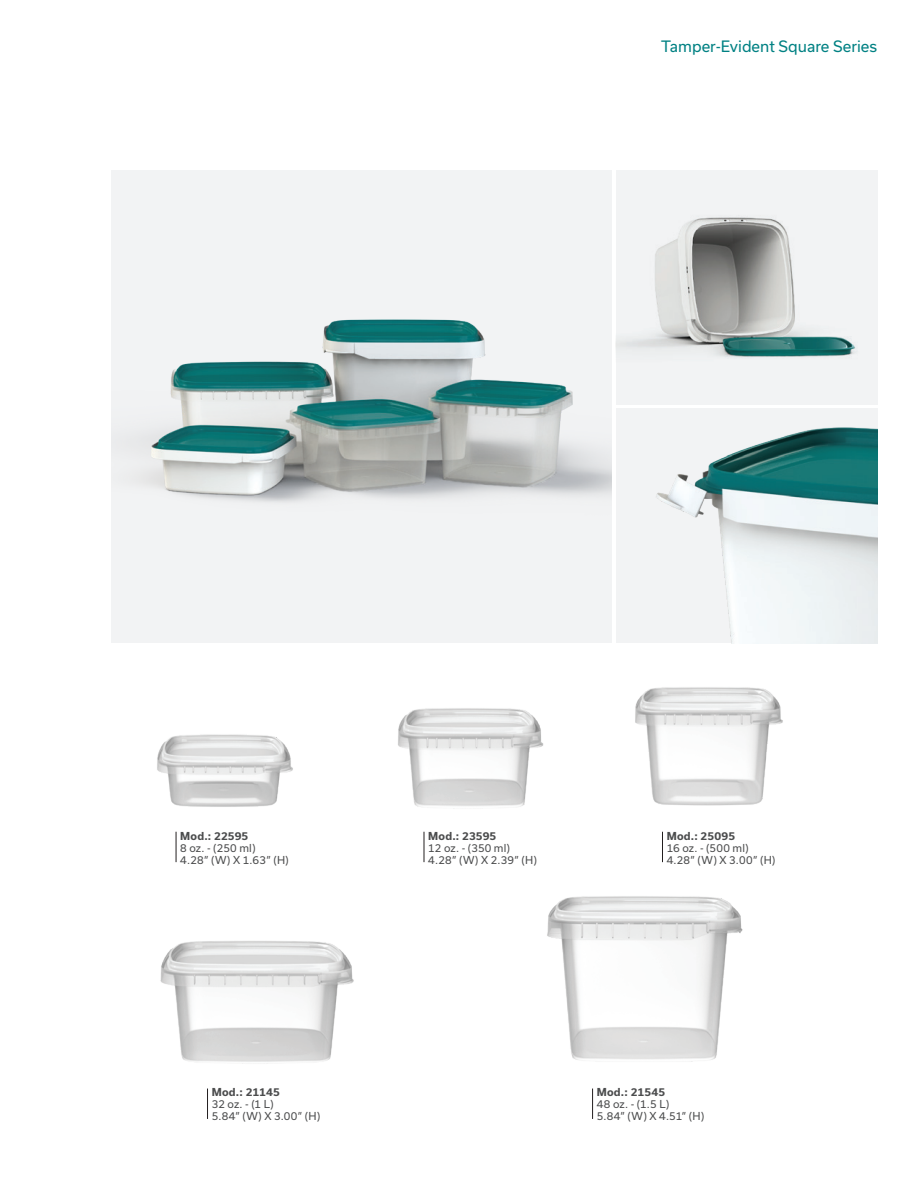
<style>
.page{position:relative;width:918px;height:1188px;background:#fff}
.page>*{position:absolute;margin:0;border:0;box-sizing:border-box;transform-origin:0 0}
.t1{font:15px "Usual";color:#008183}
.t2{font:10.5px/12px "Usual";letter-spacing:.01em;color:#4b4c4d}
.t3{font:700 10.5px "Usual";letter-spacing:.015em;color:#4b4c4d}
</style>
<div class="page">
<div style="left:112px;top:170px;width:500px;height:473px;background:#f2f3f4"></div>
<img style="left:160px;top:941px;width:194px;height:123px">
<img style="left:547px;top:896px;width:196px;height:166px">
<img style="left:635px;top:687px;width:148px;height:119px">
<img style="left:398px;top:708px;width:146px;height:101px">
<img style="left:157px;top:734px;width:136px;height:73px">
<img style="left:135px;top:319px;width:477px;height:183px">
<img style="left:616px;top:409px;width:262px;height:234px">
<div style="left:616px;top:170px;width:262px;height:234px;background:#f2f3f4"></div>
<img style="left:616px;top:217px;width:240px;height:141px">
<hr style="left:207px;top:1089px;width:1px;height:30px;background:#231f20">
<hr style="left:592px;top:1089px;width:1px;height:30px;background:#231f20">
<hr style="left:176px;top:832px;width:1px;height:30px;background:#231f20">
<hr style="left:424px;top:832px;width:1px;height:30px;background:#231f20">
<hr style="left:662px;top:832px;width:1px;height:30px;background:#231f20">
<h1 class="t1" style="left:661px;top:37px;width:217px">Tamper-Evident Square Series</h1>
<p class="t3" style="left:180px;top:830px;width:70px">Mod.: 22595</p>
<p class="t2" style="left:180px;top:842px;width:110px">8 oz. - (250 ml)<br>4.28” (W) X 1.63” (H)</p>
<p class="t3" style="left:212px;top:1086px;width:70px">Mod.: 21145</p>
<p class="t2" style="left:212px;top:1098px;width:110px">32 oz. - (1 L)<br>5.84” (W) X 3.00” (H)</p>
<p class="t3" style="left:428px;top:830px;width:70px">Mod.: 23595</p>
<p class="t2" style="left:428px;top:842px;width:110px">12 oz. - (350 ml)<br>4.28” (W) X 2.39” (H)</p>
<p class="t3" style="left:667px;top:830px;width:70px">Mod.: 25095</p>
<p class="t2" style="left:667px;top:842px;width:110px">16 oz. - (500 ml)<br>4.28” (W) X 3.00” (H)</p>
<p class="t3" style="left:597px;top:1086px;width:70px">Mod.: 21545</p>
<p class="t2" style="left:597px;top:1098px;width:109px">48 oz. - (1.5 L)<br>5.84” (W) X 4.51” (H)</p>
</div>
